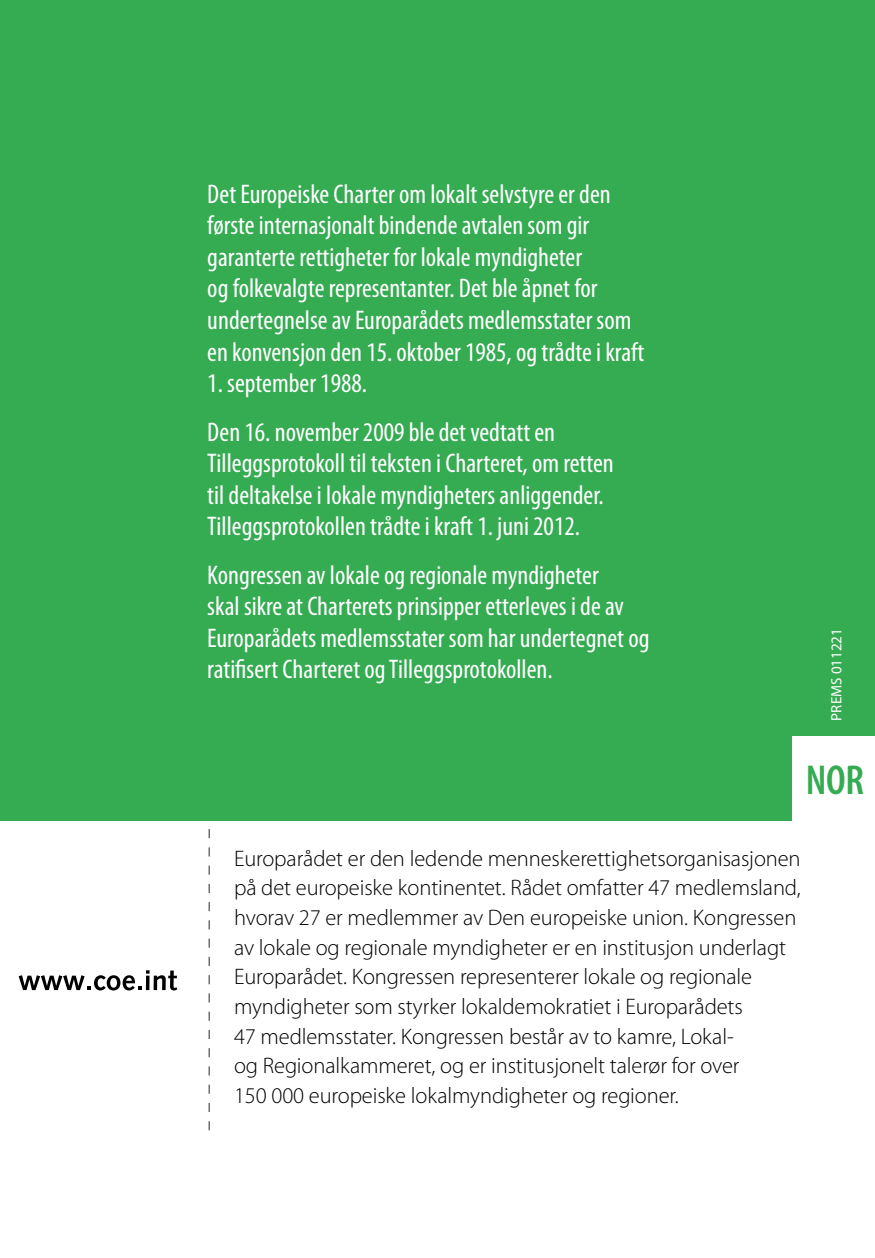
<style>
.page{position:relative;width:875px;height:1258px;background:#fff}
.page>*{position:absolute;margin:0;border:0;box-sizing:border-box;transform-origin:0 0}
.t1{font:600 condensed 42px "Myriad Pro";color:#35ab52}
.t2{font:condensed 27px/31.5px "Myriad Pro";color:#fff}
.t3{font:300 22.5px/29.7px "Myriad Pro";letter-spacing:-.005em;color:#000}
.t4{font:15px "Myriad Pro";color:#fff}
</style>
<div class="page">
<div style="left:0;top:0;width:875px;height:820px;background:#35ab52"></div>
<svg style="left:208px;top:829px;width:2px;height:300px"></svg>
<svg style="left:19px;top:970px;width:158px;height:20px"></svg>
<div style="left:792px;top:735px;width:83px;height:85px;background:#fff"></div>
<p class="t2" style="left:207px;top:178px;width:439px">Det Europeiske Charter om lokalt selvstyre er den første internasjonalt bindende avtalen som gir garanterte rettigheter for lokale myndigheter<br>og folkevalgte representanter. Det ble åpnet for undertegnelse av Europarådets medlemsstater som en konvensjon den 15. oktober 1985, og trådte i kraft</p>
<p class="t2" style="left:207px;top:358px;width:349px;line-height:48.6px">1. september 1988.<br>Den 16. november 2009 ble det vedtatt en</p>
<p class="t2" style="left:207px;top:447px;width:408px">Tilleggsprotokoll til teksten i Charteret, om retten til deltakelse i lokale myndigheters anliggender.<br>Tilleggsprotokollen trådte i kraft 1. juni 2012.</p>
<p class="t2" style="left:207px;top:558px;width:444px">Kongressen av lokale og regionale myndigheter<br>skal sikre at Charterets prinsipper etterleves i de av Europarådets medlemsstater som har undertegnet og ratifisert Charteret og Tilleggsprotokollen.</p>
<p class="t4" style="left:827px;top:720px;width:94px;rotate:-90deg">PREMS 011221</p>
<h1 class="t1" style="left:806px;top:754px;width:60px">NOR</h1>
<p class="t3" style="left:234px;top:842px;width:568px">Europarådet er den ledende menneskerettighetsorganisasjonen på det europeiske kontinentet. Rådet omfatter 47 medlemsland, hvorav 27 er medlemmer av Den europeiske union. Kongressen av lokale og regionale myndigheter er en institusjon underlagt Europarådet. Kongressen representerer lokale og regionale myndigheter som styrker lokaldemokratiet i Europarådets<br>47 medlemsstater. Kongressen består av to kamre, Lokal-<br>og Regionalkammeret, og er institusjonelt talerør for over<br>150 000 europeiske lokalmyndigheter og regioner.</p>
</div>
